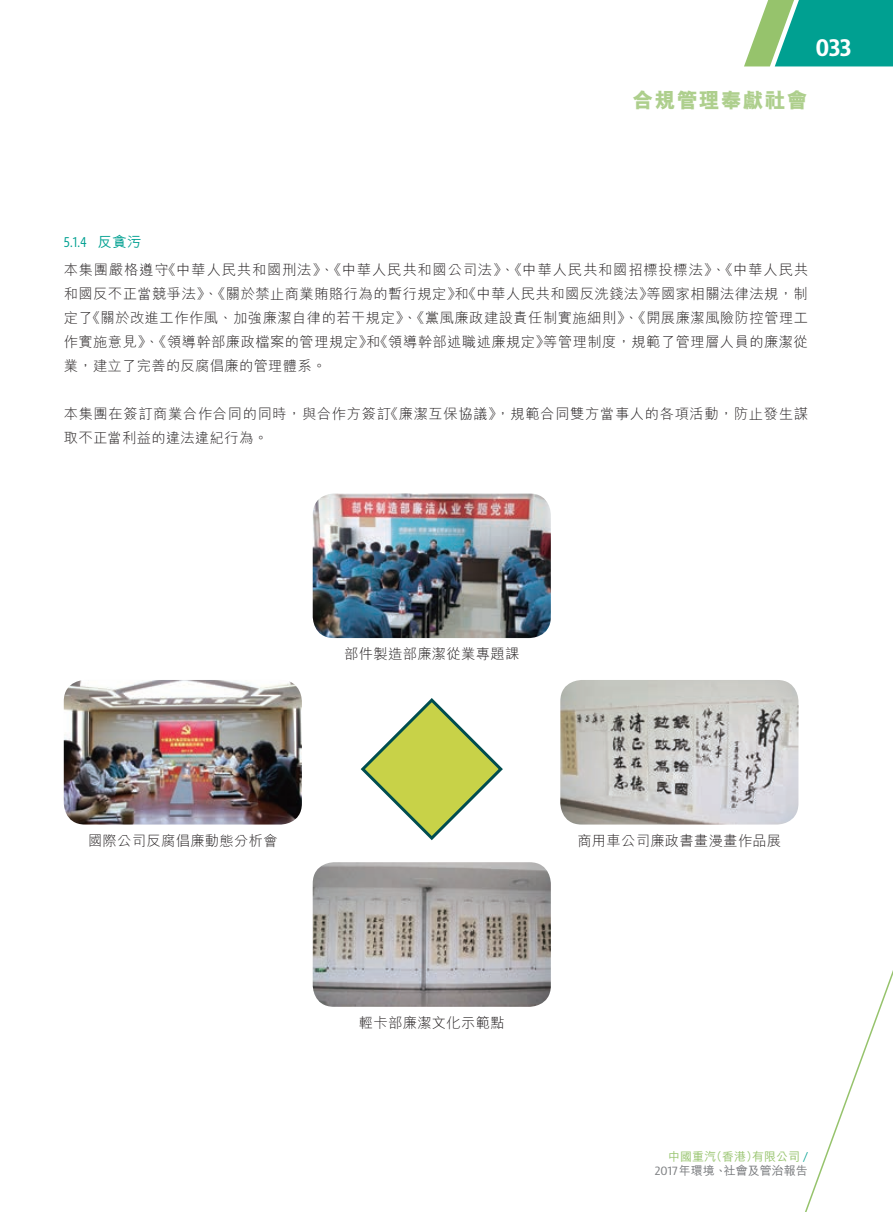
<style>
.page{position:relative;width:893px;height:1212px;background:#fff}
.page>*{position:absolute;margin:0;border:0;box-sizing:border-box;transform-origin:0 0}
.t1{font:700 24px "Sinova Pro";color:#fff;scale:.9 1}
.副主標題{font:800 21px "M Hei HK";letter-spacing:.05em;color:#aecf8d}
._1__內文{font:300 14.25px/24px "M Hei HK";letter-spacing:.025em;color:#231f20;text-align:justify}
._1__內文-2{font:300 14.25px/24px "M Hei HK";letter-spacing:.045em;color:#231f20}
._5__副副標題{font:14.25px "Sinova Pro";color:#00a091;scale:.8 1}
.t2{font:500 12px/14.4px "M Hei HK";color:#96c36c;text-align:right}
.s1{font-family:"M Hei HK";font-weight:500}
.s2{font-family:"M Hei HKS"}
.s3{font-family:"Sinova Pro";font-weight:400;color:#00a091}
.s4{font-family:"Sinova Pro";font-weight:400;color:#808285}
.s5{color:#76787b}
.s6{font-family:"M Hei HKS";color:#76787b}
</style>
<div class="page">
<svg style="left:805px;top:970px;width:88px;height:242px"></svg>
<svg style="left:744px;top:0;width:149px;height:66px;background:#37b097"></svg>
<svg style="left:360px;top:698px;width:143px;height:143px"></svg>
<img style="left:313px;top:493px;width:238px;height:145px">
<img style="left:64px;top:680px;width:238px;height:144px">
<img style="left:313px;top:862px;width:238px;height:145px">
<img style="left:560px;top:680px;width:238px;height:144px">
<h1 class="t1" style="left:816px;top:33px;width:41px">033</h1>
<p class="副主標題" style="left:633px;top:89px;width:177px">合規管理奉獻社會</p>
<p class="_5__副副標題" style="left:64px;top:233px;width:98px">5.1.4 <span class="s1">反貪污</span></p>
<p class="_1__內文" style="left:64px;top:257px;width:746px">本集團嚴格遵守《中華人民共和國刑法》、《中華人民共和國公司法》、《中華人民共和國招標投標法》、《中華人民共和國反不正當競爭法》、《關於禁止商業賄賂行為的暫行規定》和《中華人民共和國反洗錢法》等國家相關法律法規，制定了《關於改進工作作風、加強廉潔自律的若干規定》、《黨風廉政建設責任制實施細則》、《開展廉潔風險防控管理工作實施意見》、《領導幹部廉政檔案的管理規定》和《領導幹部述職述廉規定》等管理制度，規範了管理層人員的廉潔從業，建立了完善的反腐倡廉的管理體系。</p>
<p class="_1__內文-2" style="left:64px;top:401px;width:746px">本集團在簽訂商業合作合同的同時，與合作方簽訂《廉潔互保協議》，規範合同雙方當事人的各項活動，防止發生謀取不正當利益的違法違紀行為。</p>
<p class="_1__內文" style="left:344px;top:642px;width:176px">部件製造部廉潔從業專題課</p>
<p class="_1__內文" style="left:88px;top:828px;width:191px">國際公司反腐倡廉動態分析會</p>
<p class="_1__內文" style="left:359px;top:1010px;width:147px">輕卡部廉潔文化示範點</p>
<p class="_1__內文" style="left:577px;top:828px;width:206px">商用車公司廉政書畫漫畫作品展</p>
<p class="t2" style="left:655px;top:1148px;width:155px">中國重汽<span class="s2">（</span>香港<span class="s2">）</span>有限公司 <span class="s3">/<br></span><span class="s4">2017</span><span class="s5">年環境</span><span class="s6">、</span><span class="s5">社會及管治報告</span></p>
</div>
